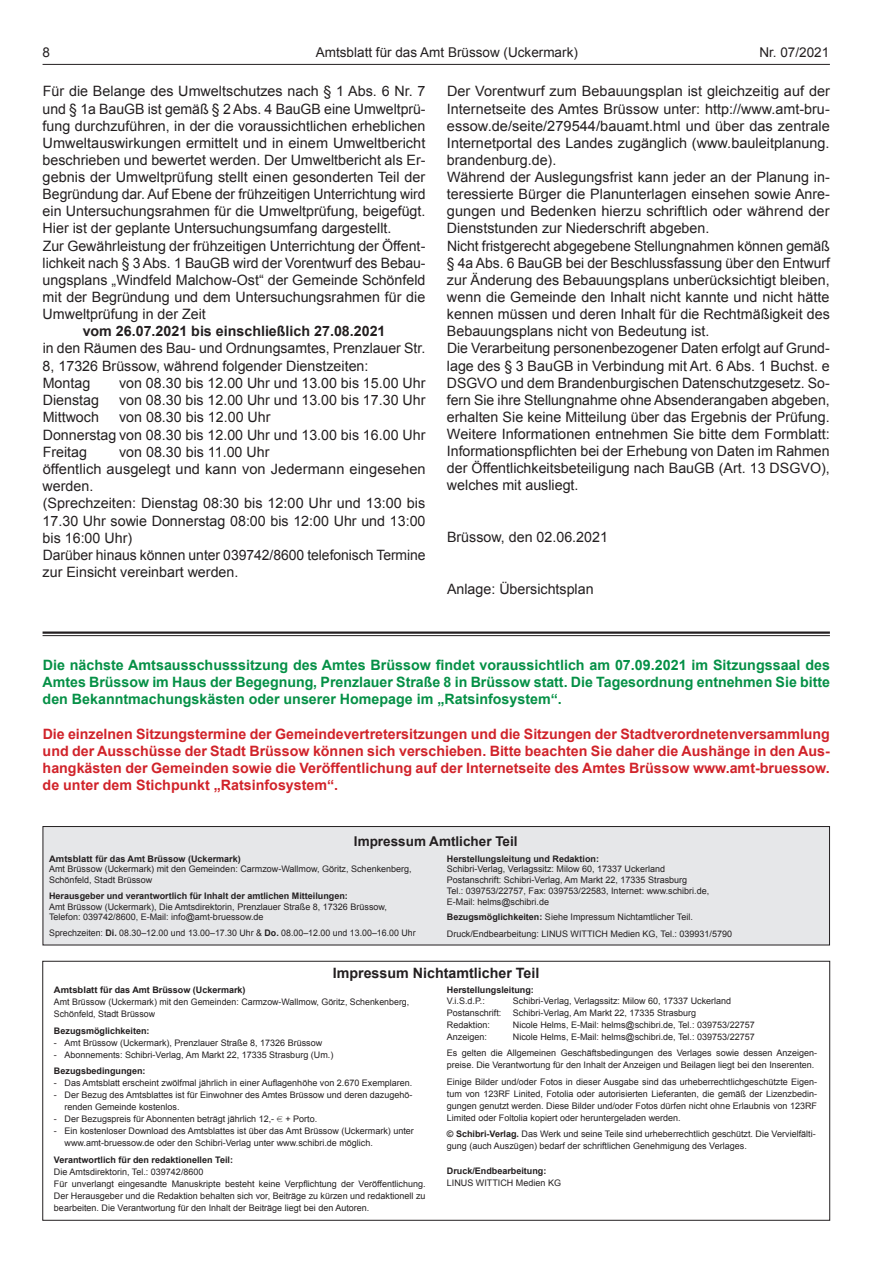
<style>
.page{position:relative;width:881px;height:1263px;background:#fff}
.page>*{position:absolute;margin:0;border:0;box-sizing:border-box;transform-origin:0 0}
.t1{font:14.25px/17.1px "Arial";color:#231f20}
.t2{font:700 14.25px/17.1px "Arial";color:#d1232a;text-align:justify}
.t3{font:700 14.25px/17.1px "Arial";color:#059046;text-align:justify}
.t4{font:700 14.25px "Arial";color:#231f20}
.t5{font:13.5px "Arial";color:#231f20}
.t6{font:700 13.5px "Arial";color:#231f20}
.t7{font:9px/12px "Arial";color:#231f20}
.t8{font:700 9px "Arial";color:#231f20}
.t9{font:700 9px "Arial";color:#231f20;scale:1.05 1}
.s1{font-weight:700}
.s2{font-family:"Eurofont";font-size:7.5px}
</style>
<div class="page">
<hr style="left:43px;top:64px;width:786px;height:1px;background:#231f20">
<hr style="left:43px;top:631px;width:786px;height:3px;background:#231f20">
<hr style="left:43px;top:635px;width:786px;height:1px;background:#231f20">
<div style="left:43px;top:826px;width:786px;height:119px;background:#e6e7e9"></div>
<div style="left:43px;top:826px;width:786px;height:119px;border:1px solid #231f20"></div>
<div style="left:43px;top:961px;width:786px;height:259px;border:1px solid #231f20"></div>
<p class="t5" style="left:43px;top:43px;width:9px">8</p>
<p class="t5" style="left:316px;top:43px;width:263px">Amtsblatt für das Amt Brüssow (Uckermark)</p>
<p class="t5" style="left:759px;top:43px;width:71px">Nr. 07/2021</p>
<p class="t1" style="left:43px;top:83px;width:384px">Für die Belange des Umweltschutzes nach § 1 Abs. 6 Nr. 7 und § 1a BauGB ist gemäß § 2 Abs. 4 BauGB eine Umweltprü&shy;fung durchzuführen, in der die voraussichtlichen erheblichen Umweltauswirkungen ermittelt und in einem Umweltbericht beschrieben und bewertet werden. Der Umweltbericht als Er&shy;gebnis der Umweltprüfung stellt einen gesonderten Teil der Begründung dar. Auf Ebene der frühzeitigen Unterrichtung wird ein Untersuchungsrahmen für die Umweltprüfung, beigefügt.<br>Hier ist der geplante Untersuchungsumfang dargestellt.<br>Zur Gewährleistung der frühzeitigen Unterrichtung der Öffent&shy;lichkeit nach § 3 Abs. 1 BauGB wird der Vorentwurf des Bebau&shy;ungsplans „Windfeld Malchow-Ost“ der Gemeinde Schönfeld mit der Begründung und dem Untersuchungsrahmen für die Umweltprüfung in der Zeit</p>
<p class="t4" style="left:83px;top:322px;width:304px">vom 26.07.2021 bis einschließlich 27.08.2021</p>
<p class="t1" style="left:43px;top:340px;width:384px">in den Räumen des Bau- und Ordnungsamtes, Prenzlauer Str.<br>8, 17326 Brüssow, während folgender Dienstzeiten:<br>Montag</p>
<p class="t1" style="left:447px;top:83px;width:384px">Der Vorentwurf zum Bebauungsplan ist gleichzeitig auf der Internetseite des Amtes Brüssow unter: http://www.amt-bru&shy;essow.de/seite/279544/bauamt.html und über das zentrale Internetportal des Landes zugänglich (www.bauleitplanung. brandenburg.de).<br>Während der Auslegungsfrist kann jeder an der Planung in&shy;teressierte Bürger die Planunterlagen einsehen sowie Anre&shy;gungen und Bedenken hierzu schriftlich oder während der Dienststunden zur Niederschrift abgeben.<br>Nicht fristgerecht abgegebene Stellungnahmen können gemäß § 4a Abs. 6 BauGB bei der Beschlussfassung über den Entwurf zur Änderung des Bebauungsplans unberücksichtigt bleiben, wenn die Gemeinde den Inhalt nicht kannte und nicht hätte kennen müssen und deren Inhalt für die Rechtmäßigkeit des Bebauungsplans nicht von Bedeutung ist.<br>Die Verarbeitung personenbezogener Daten erfolgt auf Grund&shy;lage des § 3 BauGB in Verbindung mit Art. 6 Abs. 1 Buchst. e DSGVO und dem Brandenburgischen Datenschutzgesetz. So&shy;fern Sie ihre Stellungnahme ohne Absenderangaben abgeben, erhalten Sie keine Mitteilung über das Ergebnis der Prüfung.<br>Weitere Informationen entnehmen Sie bitte dem Formblatt:<br>Informationspflichten bei der Erhebung von Daten im Rahmen der Öffentlichkeitsbeteiligung nach BauGB (Art. 13 DSGVO), welches mit ausliegt.</p>
<p class="t1" style="left:447px;top:529px;width:162px">Brüssow, den 02.06.2021</p>
<p class="t1" style="left:447px;top:580px;width:148px">Anlage: Übersichtsplan</p>
<p class="t1" style="left:119px;top:374px;width:308px">von 08.30 bis 12.00 Uhr und 13.00 bis 15.00 Uhr</p>
<p class="t1" style="left:43px;top:392px;width:58px">Dienstag</p>
<p class="t1" style="left:119px;top:392px;width:308px">von 08.30 bis 12.00 Uhr und 13.00 bis 17.30 Uhr</p>
<p class="t1" style="left:43px;top:409px;width:58px">Mittwoch</p>
<p class="t1" style="left:43px;top:409px;width:384px;text-indent:76px">von 08.30 bis 12.00 Uhr<br>Donnerstag von 08.30 bis 12.00 Uhr und 13.00 bis 16.00 Uhr<br>Freitag</p>
<p class="t1" style="left:43px;top:443px;width:384px;text-indent:76px">von 08.30 bis 11.00 Uhr<br>öffentlich ausgelegt und kann von Jedermann eingesehen werden.<br>(Sprechzeiten: Dienstag 08:30 bis 12:00 Uhr und 13:00 bis 17.30 Uhr sowie Donnerstag 08:00 bis 12:00 Uhr und 13:00 bis 16:00 Uhr)<br>Darüber hinaus können unter 039742/8600 telefonisch Termine zur Einsicht vereinbart werden.</p>
<p class="t3" style="left:43px;top:657px;width:788px">Die nächste Amtsausschusssitzung des Amtes Brüssow findet voraussichtlich am 07.09.2021 im Sitzungssaal des Amtes Brüssow im Haus der Begegnung, Prenzlauer Straße 8 in Brüssow statt. Die Tagesordnung entnehmen Sie bitte den Bekanntmachungskästen oder unserer Homepage im „Ratsinfosystem“.</p>
<p class="t2" style="left:43px;top:726px;width:788px">Die einzelnen Sitzungstermine der Gemeindevertretersitzungen und die Sitzungen der Stadtverordnetenversammlung und der Ausschüsse der Stadt Brüssow können sich verschieben. Bitte beachten Sie daher die Aushänge in den Aus&shy;hangkästen der Gemeinden sowie die Veröffentlichung auf der Internetseite des Amtes Brüssow www.amt-bruessow. de unter dem Stichpunkt „Ratsinfosystem“.</p>
<p class="t6" style="left:354px;top:833px;width:165px">Impressum Amtlicher Teil</p>
<p class="t9" style="left:49px;top:852px;width:184px">Amtsblatt für das Amt Brüssow (Uckermark)</p>
<p class="t7" style="left:49px;top:864px;width:364px;line-height:10.8px">Amt Brüssow (Uckermark) mit den Gemeinden: Carmzow-Wallmow, Göritz, Schenkenberg,<br>Schönfeld, Stadt Brüssow</p>
<p class="t8" style="left:49px;top:890px;width:300px">Herausgeber und verantwortlich für Inhalt der amtlichen Mitteilungen:</p>
<p class="t7" style="left:49px;top:901px;width:339px;line-height:10.8px">Amt Brüssow (Uckermark), Die Amtsdirektorin, Prenzlauer Straße 8, 17326 Brüssow,<br>Telefon: 039742/8600, E-Mail: info@amt-bruessow.de</p>
<p class="t7" style="left:49px;top:927px;width:368px">Sprechzeiten: <span class="s1">Di.</span> 08.30–12.00 und 13.00–17.30 Uhr &amp; <span class="s1">Do.</span> 08.00–12.00 und 13.00–16.00 Uhr</p>
<p class="t8" style="left:446px;top:852px;width:154px">Herstellungsleitung und Redaktion:</p>
<p class="t7" style="left:446px;top:864px;width:264px;line-height:10.8px">Schibri-Verlag, Verlagssitz: Milow 60, 17337 Uckerland Postanschrift: Schibri-Verlag, Am Markt 22, 17335 Strasburg<br>Tel.: 039753/22757, Fax: 039753/22583, Internet: www.schibri.de, E-Mail: helms@schibri.de</p>
<p class="t7" style="left:446px;top:909px;width:286px;line-height:16.6px"><span class="s1">Bezugsmöglichkeiten:</span> Siehe Impressum Nichtamtlicher Teil.<br>Druck/Endbearbeitung: LINUS WITTICH Medien KG, Tel.: 039931/5790</p>
<p class="t4" style="left:333px;top:964px;width:208px">Impressum Nichtamtlicher Teil</p>
<p class="t9" style="left:54px;top:984px;width:184px">Amtsblatt für das Amt Brüssow (Uckermark)</p>
<p class="t7" style="left:54px;top:996px;width:357px">Amt Brüssow (Uckermark) mit den Gemeinden: Carmzow-Wallmow, Göritz, Schenkenberg,<br>Schönfeld, Stadt Brüssow</p>
<p class="t8" style="left:54px;top:1024px;width:97px">Bezugsmöglichkeiten:</p>
<p class="t7" style="left:54px;top:1037px;width:270px">- Amt Brüssow (Uckermark), Prenzlauer Straße 8, 17326 Brüssow</p>
<p class="t7" style="left:54px;top:1049px;width:281px">- Abonnements: Schibri-Verlag, Am Markt 22, 17335 Strasburg (Um.)</p>
<p class="t8" style="left:54px;top:1065px;width:93px">Bezugsbedingungen:</p>
<p class="t7" style="left:54px;top:1077px;width:360px">- Das Amtsblatt erscheint zwölfmal jährlich in einer Auflagenhöhe von 2.670 Exemplaren.</p>
<p class="t7" style="left:64px;top:1089px;width:349px;text-indent:-11px">- Der Bezug des Amtsblattes ist für Einwohner des Amtes Brüssow und deren dazugehö&shy;renden Gemeinde kostenlos.</p>
<p class="t7" style="left:54px;top:1113px;width:265px">- Der Bezugspreis für Abonnenten beträgt jährlich 12,- <span class="s2">e</span> + Porto.</p>
<p class="t7" style="left:64px;top:1125px;width:351px;text-indent:-11px">- Ein kostenloser Download des Amtsblattes ist über das Amt Brüssow (Uckermark) unter www.amt-bruessow.de oder den Schibri-Verlag unter www.schibri.de möglich.</p>
<p class="t8" style="left:54px;top:1154px;width:180px">Verantwortlich für den redaktionellen Teil:</p>
<p class="t7" style="left:54px;top:1166px;width:373px">Die Amtsdirektorin, Tel.: 039742/8600<br>Für unverlangt eingesandte Manuskripte besteht keine Verpflichtung der Veröffentlichung.<br>Der Herausgeber und die Redaktion behalten sich vor, Beiträge zu kürzen und redaktionell zu bearbeiten. Die Verantwortung für den Inhalt der Beiträge liegt bei den Autoren.</p>
<p class="t8" style="left:446px;top:984px;width:89px">Herstellungsleitung:</p>
<p class="t7" style="left:446px;top:994px;width:40px">V.i.S.d.P.:</p>
<p class="t7" style="left:512px;top:994px;width:220px">Schibri-Verlag, Verlagssitz: Milow 60, 17337 Uckerland</p>
<p class="t7" style="left:446px;top:1006px;width:56px">Postanschrift:</p>
<p class="t7" style="left:512px;top:1006px;width:185px">Schibri-Verlag, Am Markt 22, 17335 Strasburg</p>
<p class="t7" style="left:446px;top:1018px;width:45px">Redaktion:</p>
<p class="t7" style="left:512px;top:1018px;width:243px">Nicole Helms, E-Mail: helms@schibri.de, Tel.: 039753/22757</p>
<p class="t7" style="left:446px;top:1030px;width:42px">Anzeigen:</p>
<p class="t7" style="left:446px;top:1028px;width:371px;line-height:16.6px;text-align:center">Nicole Helms, E-Mail: helms@schibri.de, Tel.: 039753/22757<br>Es gelten die Allgemeinen Geschäftsbedingungen des Verlages sowie dessen Anzeigen-</p>
<p class="t7" style="left:446px;top:1057px;width:371px;line-height:16.6px">preise. Die Verantwortung für den Inhalt der Anzeigen und Beilagen liegt bei den Inserenten.<br>Einige Bilder und/oder Fotos in dieser Ausgabe sind das urheberrechtlichgeschützte Eigen-</p>
<p class="t7" style="left:446px;top:1088px;width:371px;text-align:justify">tum von 123RF Linited, Fotolia oder autorisierten Lieferanten, die gemäß der Lizenzbedin&shy;gungen genutzt werden. Diese Bilder und/oder Fotos dürfen nicht ohne Erlaubnis von 123RF Limited oder Foltolia kopiert oder heruntergeladen werden.</p>
<p class="t7" style="left:446px;top:1128px;width:370px"><span class="s1">© Schibri-Verlag.</span> Das Werk und seine Teile sind urheberrechtlich geschützt. Die Vervielfälti&shy;gung (auch Auszügen) bedarf der schriftlichen Genehmigung des Verlages.</p>
<p class="t8" style="left:446px;top:1164px;width:101px">Druck/Endbearbeitung:</p>
<p class="t7" style="left:446px;top:1176px;width:116px">LINUS WITTICH Medien KG</p>
</div>
